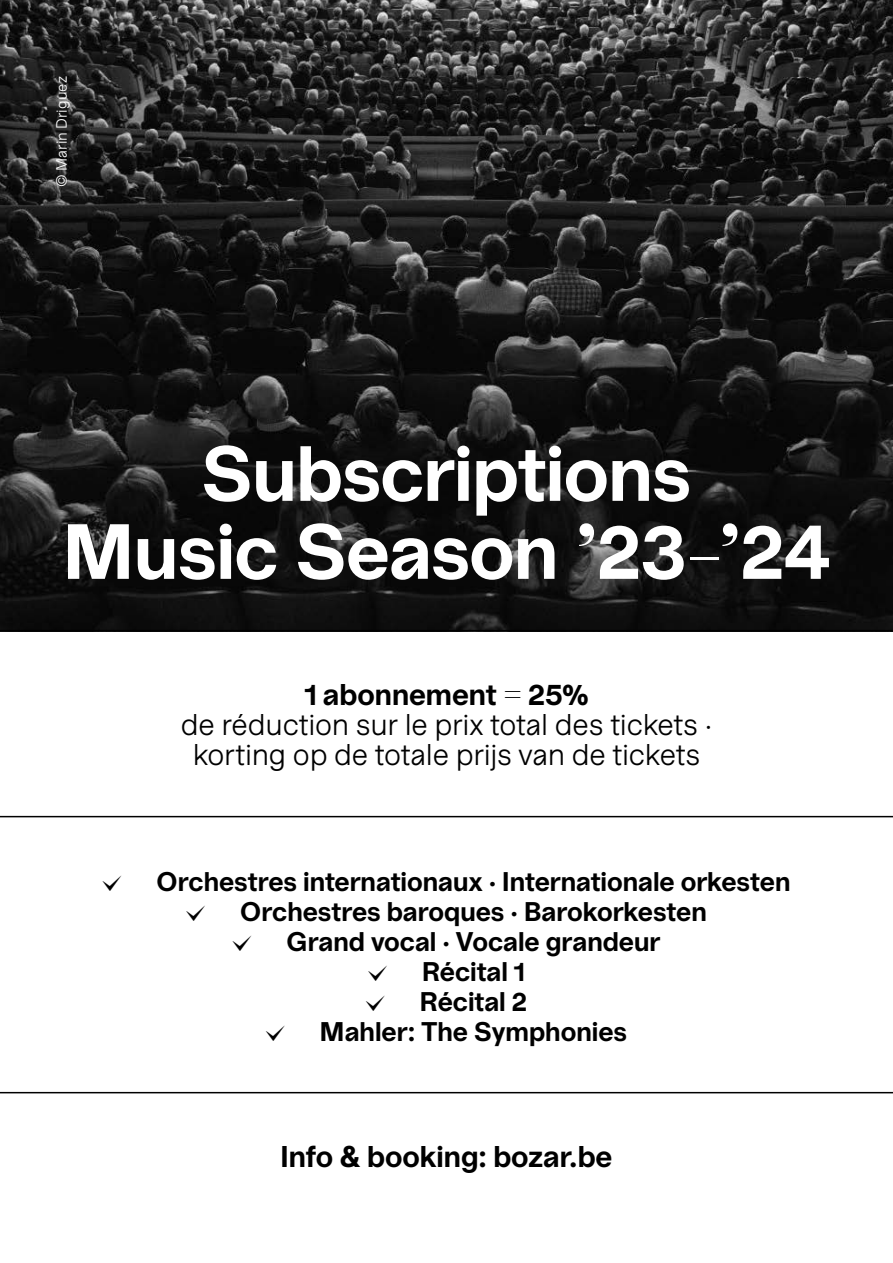
<style>
.page{position:relative;width:893px;height:1263px;background:#fff}
.page>*{position:absolute;margin:0;border:0;box-sizing:border-box;transform-origin:0 0}
.t1{font:700 78px/78px "aa Bozar";letter-spacing:-.01em;color:#fff;text-align:center}
.t2{font:30px/30px "aa Bozar";letter-spacing:-.01em;color:#000;text-align:center}
.t3{font:700 30px "aa Bozar";color:#000}
.t4{font:700 27px "aa Bozar";color:#000}
.t5{font:15px "aa Bozar";color:#fff}
.s1{font-weight:400}
</style>
<div class="page">
<img style="left:0;top:0;width:893px;height:630px">
<hr style="left:0;top:630px;width:893px;height:1px;background:#000">
<hr style="left:0;top:816px;width:893px;height:1px;background:#000">
<hr style="left:0;top:1092px;width:893px;height:1px;background:#000">
<p class="t5" style="left:53px;top:187px;width:112px;rotate:-90deg">© Marin Driguez</p>
<h1 class="t1" style="left:63px;top:435px;width:768px">Subscriptions<br>Music Season ’23-’24</h1>
<p class="t3" style="left:304px;top:677px;width:286px">1 abonnement = 25%</p>
<p class="t2" style="left:181px;top:709px;width:533px">de réduction sur le prix total des tickets · korting op de totale prijs van de tickets</p>
<p class="t4" style="left:103px;top:866px;width:689px"><span class="s1">✓</span> Orchestres internationaux · Internationale orkesten</p>
<p class="t4" style="left:186px;top:896px;width:522px"><span class="s1">✓</span> Orchestres baroques · Barokorkesten</p>
<p class="t4" style="left:233px;top:926px;width:429px"><span class="s1">✓</span> Grand vocal · Vocale grandeur</p>
<p class="t4" style="left:368px;top:956px;width:158px"><span class="s1">✓</span> Récital 1</p>
<p class="t4" style="left:366px;top:986px;width:163px"><span class="s1">✓</span> Récital 2</p>
<p class="t4" style="left:266px;top:1016px;width:363px"><span class="s1">✓</span> Mahler: The Symphonies</p>
<p class="t3" style="left:280px;top:1139px;width:334px">Info &amp; booking: bozar.be</p>
</div>
